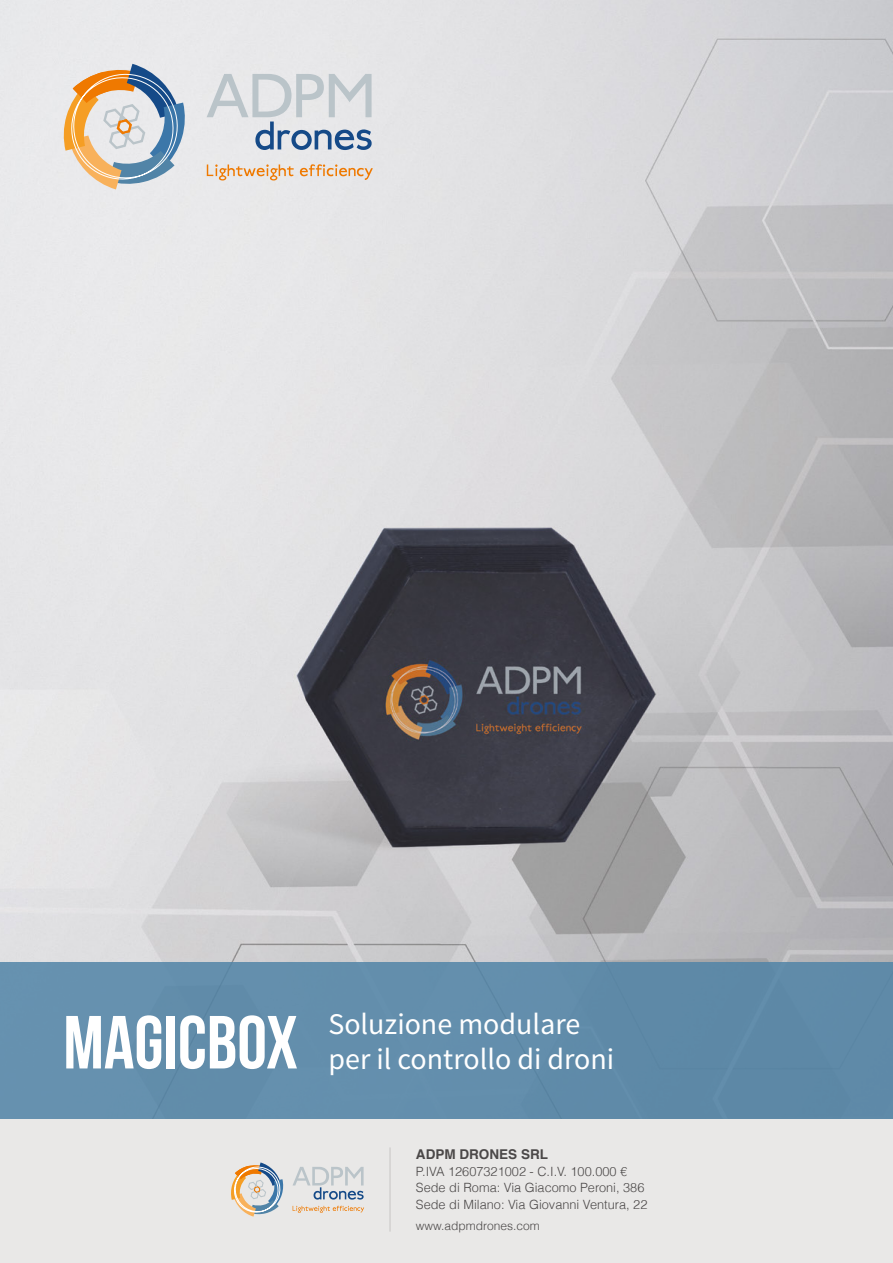
<style>
.page{position:relative;width:893px;height:1263px;background:#fff}
.page>*{position:absolute;margin:0;border:0;box-sizing:border-box;transform-origin:0 0}
.t1{font:75px "Bebas Neue";color:#fff}
.t2{font:30px/34.5px "Source Sans Pro";color:#fff}
.t3{font:700 13.5px "Helvetica";color:#4b4848}
.t4{font:300 12.75px/16.5px "Helvetica";color:#4b4848}
.t5{font:300 12px "Helvetica";color:#4b4848}
</style>
<div class="page">
<img style="left:0;top:0;width:893px;height:962px">
<div style="left:0;top:962px;width:893px;height:158px;background:#628eac"></div>
<svg style="left:207px;top:164px;width:87px;height:16px"></svg>
<svg style="left:300px;top:164px;width:73px;height:16px"></svg>
<svg style="left:63px;top:64px;width:123px;height:125px;background:#c8c0b5"></svg>
<svg style="left:207px;top:74px;width:165px;height:76px;background:#cbd2d9"></svg>
<div style="left:0;top:1119px;width:893px;height:144px;background:#e9e8e7"></div>
<svg style="left:293px;top:1206px;width:71px;height:7px"></svg>
<svg style="left:231px;top:1162px;width:52px;height:54px"></svg>
<svg style="left:293px;top:1167px;width:71px;height:32px"></svg>
<hr style="left:390px;top:1147px;width:1px;height:84px;background:#4b4848">
<h1 class="t1" style="left:63px;top:1001px;width:236px">MAGICBOX</h1>
<h2 class="t2" style="left:328px;top:1008px;width:287px">Soluzione modulare per il controllo di droni</h2>
<p class="t3" style="left:416px;top:1144px;width:134px">ADPM DRONES SRL</p>
<p class="t4" style="left:416px;top:1162px;width:233px">P.IVA 12607321002 - C.I.V. 100.000 €<br>Sede di Roma: Via Giacomo Peroni, 386<br>Sede di Milano: Via Giovanni Ventura, 22</p>
<p class="t5" style="left:416px;top:1216px;width:125px">www.adpmdrones.com</p>
</div>
